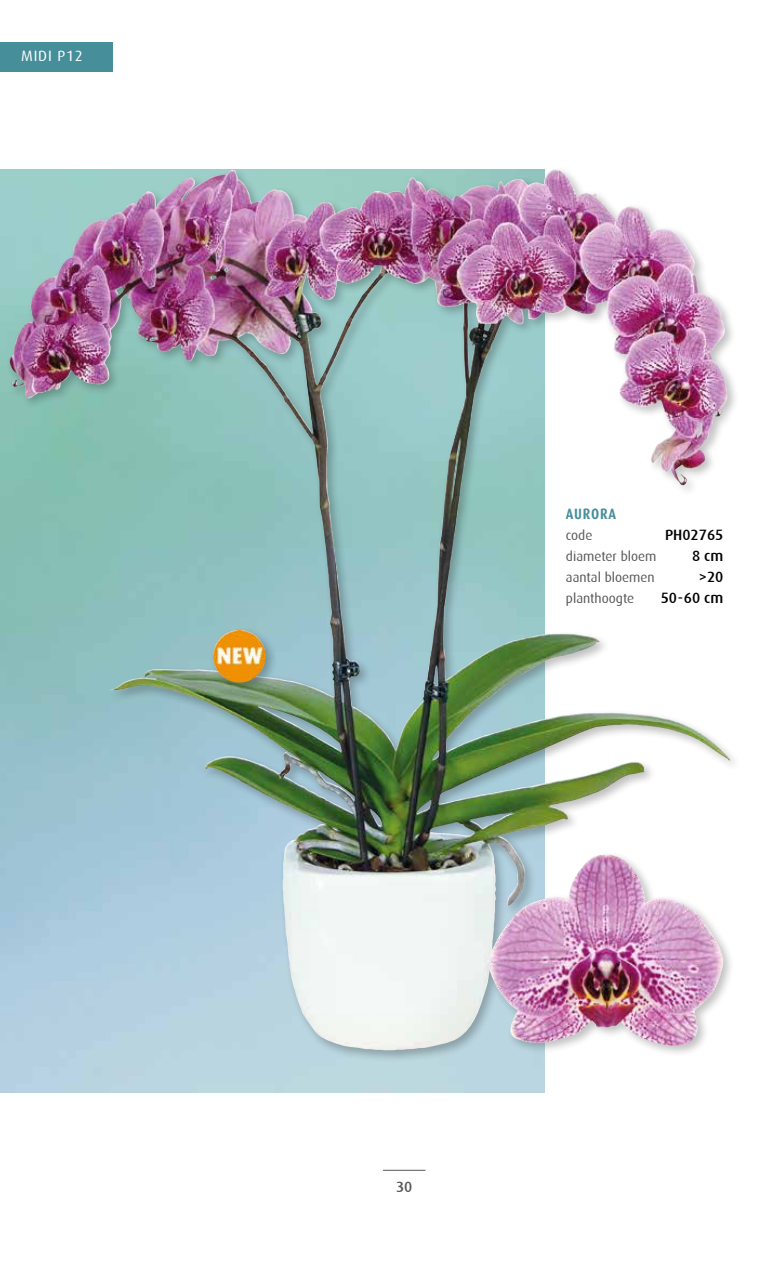
<style>
.page{position:relative;width:766px;height:1263px;background:#fff}
.page>*{position:absolute;margin:0;border:0;box-sizing:border-box;transform-origin:0 0}
.t1{font:500 15px "Dax";color:#000}
.t2{font:15px "Dax";letter-spacing:.05em;color:#fff}
.t3{font:700 15px "Dax Condensed";letter-spacing:.05em;color:#468e99}
.t4{font:500 15px "Dax";color:#575756}
.t5{font:13.5px "Dax";color:#575756}
</style>
<div class="page">
<hr style="left:383px;top:1170px;width:42px;height:1px;background:#575756">
<div style="left:0;top:43px;width:112px;height:29px;background:#468e99"></div>
<div style="left:6px;top:166px;width:735px;height:897px;background:#000;opacity:.25"></div>
<img style="left:14px;top:169px;width:541px;height:182px">
<div style="left:483px;top:851px;width:252px;height:207px;background:#000;opacity:.25"></div>
<img style="left:487px;top:854px;width:237px;height:196px">
<div style="left:209px;top:626px;width:69px;height:69px;background:#000;opacity:.25"></div>
<img style="left:213px;top:630px;width:52px;height:52px;border-radius:26px">
<p class="t2" style="left:21px;top:48px;width:63px">MIDI P12</p>
<p class="t3" style="left:566px;top:506px;width:51px">AURORA</p>
<p class="t5" style="left:566px;top:528px;width:28px">code</p>
<p class="t1" style="left:664px;top:527px;width:60px">PH02765</p>
<p class="t5" style="left:566px;top:549px;width:92px">diameter bloem</p>
<p class="t1" style="left:691px;top:548px;width:33px">8 cm</p>
<p class="t5" style="left:566px;top:570px;width:90px">aantal bloemen</p>
<p class="t1" style="left:698px;top:569px;width:26px">&gt;20</p>
<p class="t5" style="left:566px;top:591px;width:70px">planthoogte</p>
<p class="t1" style="left:660px;top:590px;width:64px">50-60 cm</p>
<p class="t4" style="left:396px;top:1178px;width:18px">30</p>
</div>
